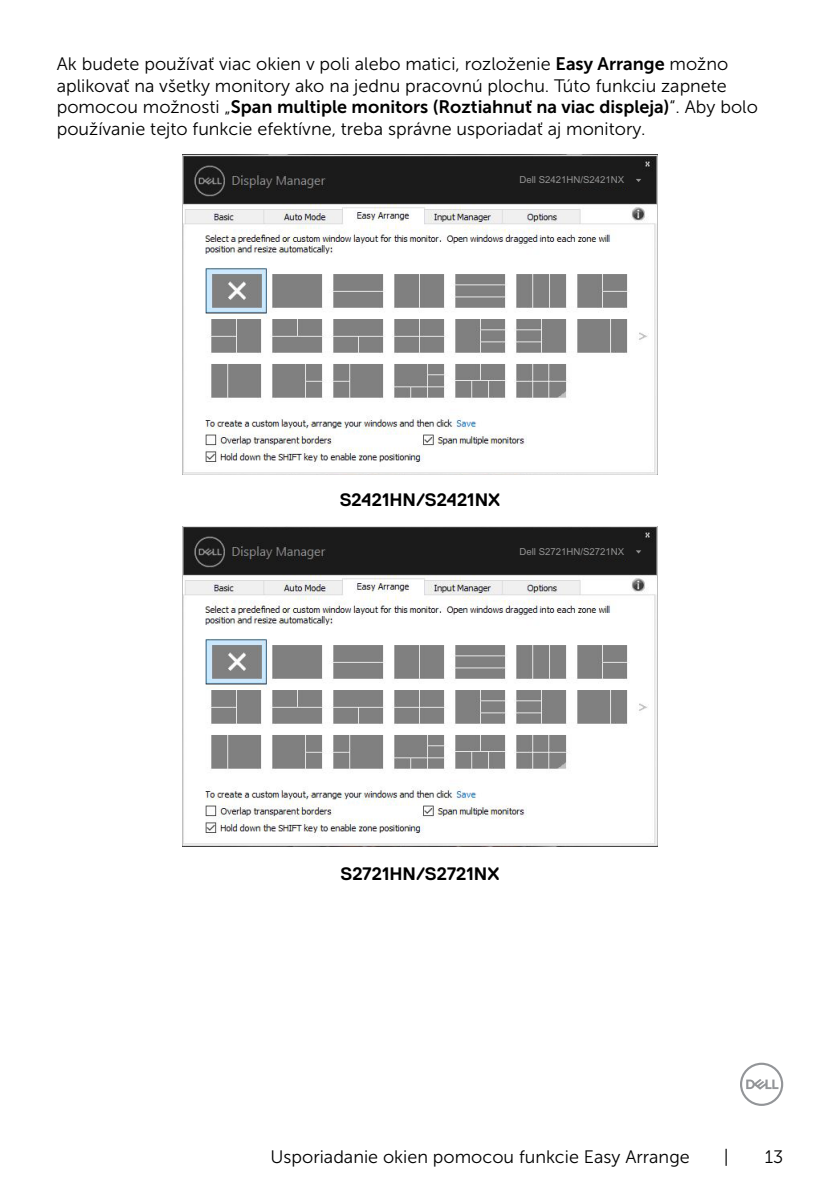
<style>
.page{position:relative;width:840px;height:1191px;background:#fff}
.page>*{position:absolute;margin:0;border:0;box-sizing:border-box;transform-origin:0 0}
.t1{font:18px/21.6px "Museo Sans For Dell 300";color:#000}
.t2{font:18px "Museo Sans For Dell 700";color:#000}
.t3{font:700 18px "Dell Replica";color:#000}
.t4{font:9.6px "Arial";color:#939393}
.s1{font-family:"Museo Sans For Dell 700"}
.s2{font-family:"Museo Sans For Dell 300"}
</style>
<div class="page">
<svg style="left:740px;top:1062px;width:42px;height:44px"></svg>
<img style="left:182px;top:155px;width:475px;height:320px">
<div style="left:539px;top:175px;width:103px;height:12px;background:#1b1b1b"></div>
<img style="left:182px;top:526px;width:475px;height:320px">
<div style="left:539px;top:547px;width:103px;height:11px;background:#1b1b1b"></div>
<svg style="left:636px;top:550px;width:5px;height:3px"></svg>
<p class="t1" style="left:57px;top:53px;width:672px">Ak budete používať viac okien v poli alebo matici, rozloženie <span class="s1">Easy Arrange</span> možno aplikovať na všetky monitory ako na jednu pracovnú plochu. Túto funkciu zapnete</p>
<p class="t2" style="left:57px;top:97px;width:702px"><span class="s2">pomocou možnosti „</span>Span multiple monitors (Roztiahnuť na viac displeja)<span class="s2">“. Aby bolo</span></p>
<p class="t1" style="left:57px;top:118px;width:590px">používanie tejto funkcie efektívne, treba správne usporiadať aj monitory.</p>
<p class="t4" style="left:519px;top:174px;width:106px">Dell S2421HN/S2421NX</p>
<p class="t3" style="left:339px;top:490px;width:162px">S2421HN/S2421NX</p>
<p class="t4" style="left:519px;top:546px;width:106px">Dell S2721HN/S2721NX</p>
<p class="t3" style="left:340px;top:864px;width:160px">S2721HN/S2721NX</p>
<p class="t1" style="left:270px;top:1145px;width:420px">Usporiadanie okien pomocou funkcie Easy Arrange</p>
<p class="t1" style="left:723px;top:1145px;width:6px">|</p>
<p class="t1" style="left:764px;top:1145px;width:20px">13</p>
</div>
